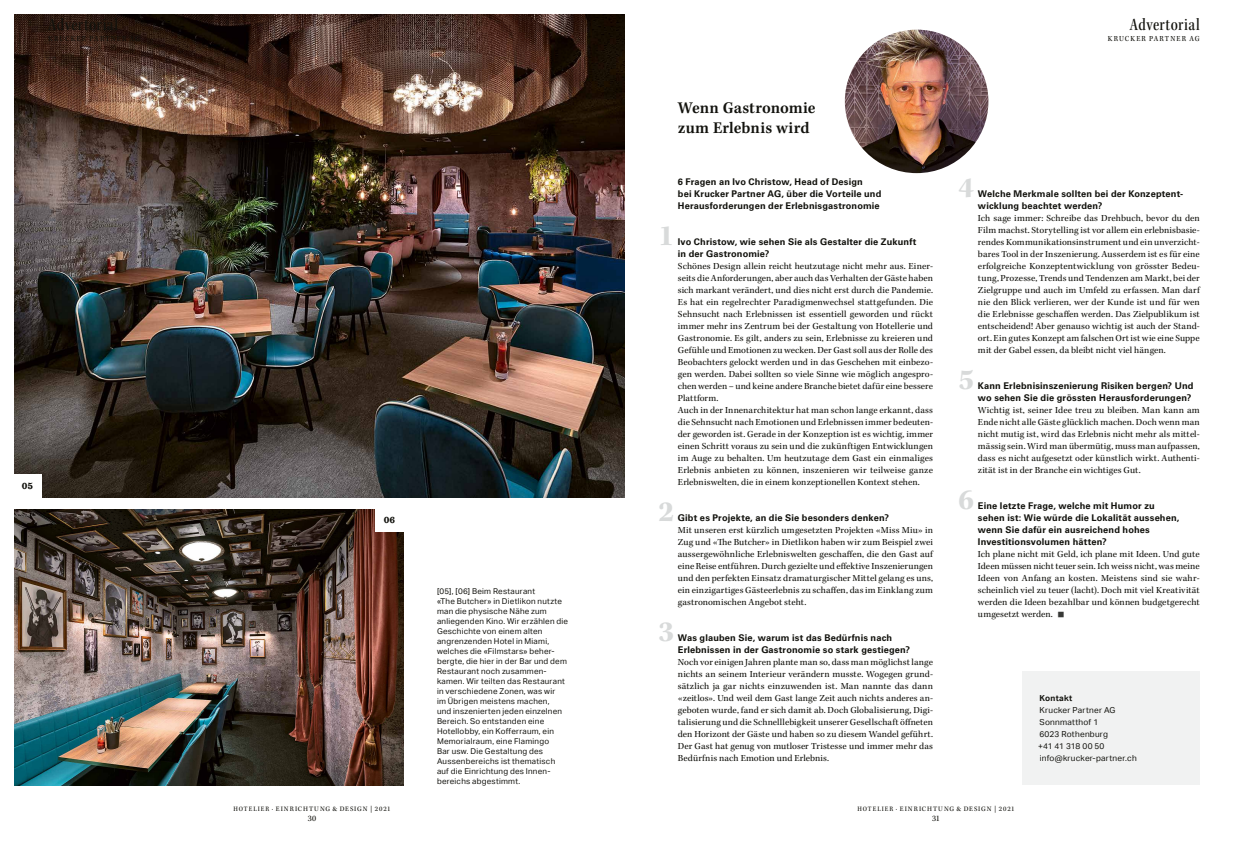
<style>
.page{position:relative;width:1248px;height:842px;background:#fff}
.page>*{position:absolute;margin:0;border:0;box-sizing:border-box;transform-origin:0 0}
.t1{font:700 30px "Kepler Std";color:#d8dada}
.t2{font:18px "Kepler Std Medium Cn Subh";letter-spacing:.025em;color:#12120d}
.t3{font:17px/20px "Kepler Std Semibold Scn Capt";letter-spacing:.005em;color:#12120d}
.t4{font:9.5px/12px "Kepler Std";letter-spacing:.01em;color:#12120d;text-align:justify}
.t5{font:700 9.2px/12px "Univers LT";letter-spacing:.015em;color:#12120d}
.t6{font:700 9.1px "Egizio URW";color:#12120d}
.t7{font:8.5px "Kepler Std";color:#12120d}
.t8{font:8.2px/12px "Aktiv Grotesk";letter-spacing:.03em;color:#12120d}
.t9{font:700 8.2px "Aktiv Grotesk";letter-spacing:.03em;color:#12120d}
.t10{font:8px/10px "Aktiv Grotesk";letter-spacing:.03em;color:#12120d}
.t11{font:8px "Kepler Std Scn";letter-spacing:.135em;color:#12120d}
.t12{font:7px "Kepler Std";letter-spacing:.13em;color:#12120d}
.s1{font-family:"Kepler Std Scn"}
.s2{color:#383937}
</style>
<div class="page">
<img style="left:14px;top:14px;width:610px;height:483px">
<img style="left:14px;top:509px;width:389px;height:276px">
<div style="left:1022px;top:671px;width:177px;height:114px;background:#f1f2f2"></div>
<div style="left:13px;top:475px;width:29px;height:23px;background:#fff"></div>
<div style="left:375px;top:508px;width:29px;height:24px;background:#fff"></div>
<img style="left:844px;top:30px;width:144px;height:143px;border-radius:72px">
<h2 class="t2" style="left:48px;top:14px;width:71px">Advertorial</h2>
<p class="t11" style="left:48px;top:34px;width:93px">KRUCKER PARTNER AG</p>
<p class="t6" style="left:22px;top:481px;width:13px">05</p>
<p class="t6" style="left:383px;top:515px;width:13px">06</p>
<p class="t12" style="left:233px;top:805px;width:158px"><span class="s1">HOTELIER</span> · EINRICHTUNG &amp; DESIGN | 2021</p>
<p class="t7" style="left:308px;top:814px;width:10px">30</p>
<p class="t10" style="left:437px;top:587px;width:133px">[05], [06] Beim Restaurant<br>«The Butcher» in Dietlikon nutzte man die physische Nähe zum anliegenden Kino. Wir erzählen die<br>Geschichte von einem alten angrenzenden Hotel in Miami, welches die «Filmstars» beher&shy;bergte, die hier in der Bar und dem<br>Restaurant noch zusammen&shy;kamen. Wir teilten das Restaurant in verschiedene Zonen, was wir<br>im Übrigen meistens machen,<br>und inszenierten jeden einzelnen<br>Bereich. So entstanden eine<br>Hotellobby, ein Kofferraum, ein<br>Memorialraum, eine Flamingo<br>Bar usw. Die Gestaltung des<br>Aussenbereichs ist thematisch auf die Einrichtung des Innen&shy;bereichs abgestimmt.</p>
<h3 class="t3" style="left:677px;top:98px;width:139px">Wenn Gastronomie zum Erlebnis wird</h3>
<p class="t5" style="left:677px;top:176px;width:205px">6 Fragen an Ivo Christow, Head of Design<br>bei Krucker Partner AG, über die Vorteile und<br>Herausforderungen der Erlebnisgastronomie</p>
<p class="t5" style="left:677px;top:236px;width:240px">Ivo Christow, wie sehen Sie als Gestalter die Zukunft in der Gastronomie?</p>
<p class="t4" style="left:677px;top:261px;width:257px;text-align:left">Schönes Design allein reicht heutzutage nicht mehr aus. Einer&shy;seits die Anforderungen, aber auch das Verhalten der Gäste haben sich markant verändert, und dies nicht erst durch die Pandemie.<br>Es hat ein regelrechter Paradigmenwechsel stattgefunden. Die Sehnsucht nach Erlebnissen ist essentiell geworden und rückt immer mehr ins Zentrum bei der Gestaltung von Hotellerie und Gastronomie. Es gilt, anders zu sein, Erlebnisse zu kreieren und Gefühle und Emotionen zu wecken. Der Gast soll aus der Rolle des Beobachters gelockt werden und in das Geschehen mit einbezo&shy;gen werden. Dabei sollten so viele Sinne wie möglich angespro&shy;chen werden – und keine andere Branche bietet dafür eine bessere Plattform.<br>Auch in der Innenarchitektur hat man schon lange erkannt, dass die Sehnsucht nach Emotionen und Erlebnissen immer bedeuten&shy;der geworden ist. Gerade in der Konzeption ist es wichtig, immer einen Schritt voraus zu sein und die zukünftigen Entwicklungen im Auge zu behalten. Um heutzutage dem Gast ein einmaliges Erlebnis anbieten zu können, inszenieren wir teilweise ganze Erlebniswelten, die in einem konzeptionellen Kontext stehen.</p>
<p class="t5" style="left:677px;top:512px;width:212px">Gibt es Projekte, an die Sie besonders denken?</p>
<p class="t4" style="left:677px;top:525px;width:257px">Mit unseren erst kürzlich umgesetzten Projekten «Miss Miu» in Zug und «The Butcher» in Dietlikon haben wir zum Beispiel zwei aussergewöhnliche Erlebniswelten geschaffen, die den Gast auf eine Reise entführen. Durch gezielte und effektive Inszenierungen und den perfekten Einsatz dramaturgischer Mittel gelang es uns, ein einzigartiges Gästeerlebnis zu schaffen, das im Einklang zum gastronomischen Angebot steht.</p>
<p class="t5" style="left:677px;top:632px;width:234px">Was glauben Sie, warum ist das Bedürfnis nach<br>Erlebnissen in der Gastronomie so stark gestiegen?</p>
<p class="t4" style="left:677px;top:657px;width:257px;text-align:left">Noch vor einigen Jahren plante man so, dass man möglichst lange nichts an seinem Interieur verändern musste. Wogegen grund&shy;sätzlich ja gar nichts einzuwenden ist. Man nannte das dann «zeitlos». Und weil dem Gast lange Zeit auch nichts anderes an-- geboten wurde, fand er sich damit ab. Doch Globalisierung, Digi&shy;talisierung und die Schnelllebigkeit unserer Gesellschaft öffneten den Horizont der Gäste und haben so zu diesem Wandel geführt.<br>Der Gast hat genug von mutloser Tristesse und immer mehr das Bedürfnis nach Emotion und Erlebnis.</p>
<h1 class="t1" style="left:658px;top:219px;width:17px">1</h1>
<h1 class="t1" style="left:658px;top:495px;width:17px">2</h1>
<h1 class="t1" style="left:658px;top:615px;width:17px">3</h1>
<h2 class="t2" style="left:1129px;top:14px;width:71px">Advertorial</h2>
<p class="t11" style="left:1107px;top:34px;width:93px">KRUCKER PARTNER AG</p>
<h1 class="t1" style="left:958px;top:171px;width:17px">4</h1>
<p class="t5" style="left:977px;top:188px;width:207px">Welche Merkmale sollten bei der Konzeptent&shy;wicklung beachtet werden?</p>
<p class="t4" style="left:977px;top:213px;width:223px">Ich sage immer: Schreibe das Drehbuch, bevor du den Film machst. Storytelling ist vor allem ein erlebnisbasie&shy;rendes Kommunikationsinstrument und ein unverzicht&shy;bares Tool in der Inszenierung. Ausserdem ist es für eine erfolgreiche Konzeptentwicklung von grösster Bedeu&shy;tung, Prozesse, Trends und Tendenzen am Markt, bei der Zielgruppe und auch im Umfeld zu erfassen. Man darf nie den Blick verlieren, wer der Kunde ist und für wen die Erlebnisse geschaffen werden. Das Zielpublikum ist entscheidend! Aber genauso wichtig ist auch der Stand&shy;ort. Ein gutes Konzept am falschen Ort ist wie eine Suppe mit der Gabel essen, da bleibt nicht viel hängen.</p>
<p class="t5" style="left:977px;top:380px;width:217px">Kann Erlebnisinszenierung Risiken bergen? Und wo sehen Sie die grössten Herausforderungen?</p>
<p class="t4" style="left:977px;top:405px;width:223px">Wichtig ist, seiner Idee treu zu bleiben. Man kann am Ende nicht alle Gäste glücklich machen. Doch wenn man nicht mutig ist, wird das Erlebnis nicht mehr als mittel&shy;mässig sein. Wird man übermütig, muss man aufpassen, dass es nicht aufgesetzt oder künstlich wirkt. Authenti&shy;zität ist in der Branche ein wichtiges Gut.</p>
<p class="t5" style="left:977px;top:500px;width:203px">Eine letzte Frage, welche mit Humor zu sehen ist: Wie würde die Lokalität aussehen, wenn Sie dafür ein ausreichend hohes Investitionsvolumen hätten?</p>
<p class="t4" style="left:977px;top:549px;width:223px">Ich plane nicht mit Geld, ich plane mit Ideen. Und gute Ideen müssen nicht teuer sein. Ich weiss nicht, was meine Ideen von Anfang an kosten. Meistens sind sie wahr&shy;scheinlich viel zu teuer (lacht). Doch mit viel Kreativität werden die Ideen bezahlbar und können budgetgerecht umgesetzt werden. <span class="s2">■</span></p>
<h1 class="t1" style="left:958px;top:363px;width:17px">5</h1>
<h1 class="t1" style="left:958px;top:483px;width:17px">6</h1>
<p class="t9" style="left:1039px;top:693px;width:34px">Kontakt</p>
<p class="t8" style="left:1038px;top:704px;width:100px">Krucker Partner AG<br>Sonnmatthof 1<br>6023 Rothenburg<br>+41 41 318 00 50 info@krucker-partner.ch</p>
<p class="t12" style="left:857px;top:805px;width:158px"><span class="s1">HOTELIER</span> · EINRICHTUNG &amp; DESIGN | 2021</p>
<p class="t7" style="left:931px;top:814px;width:9px">31</p>
</div>
